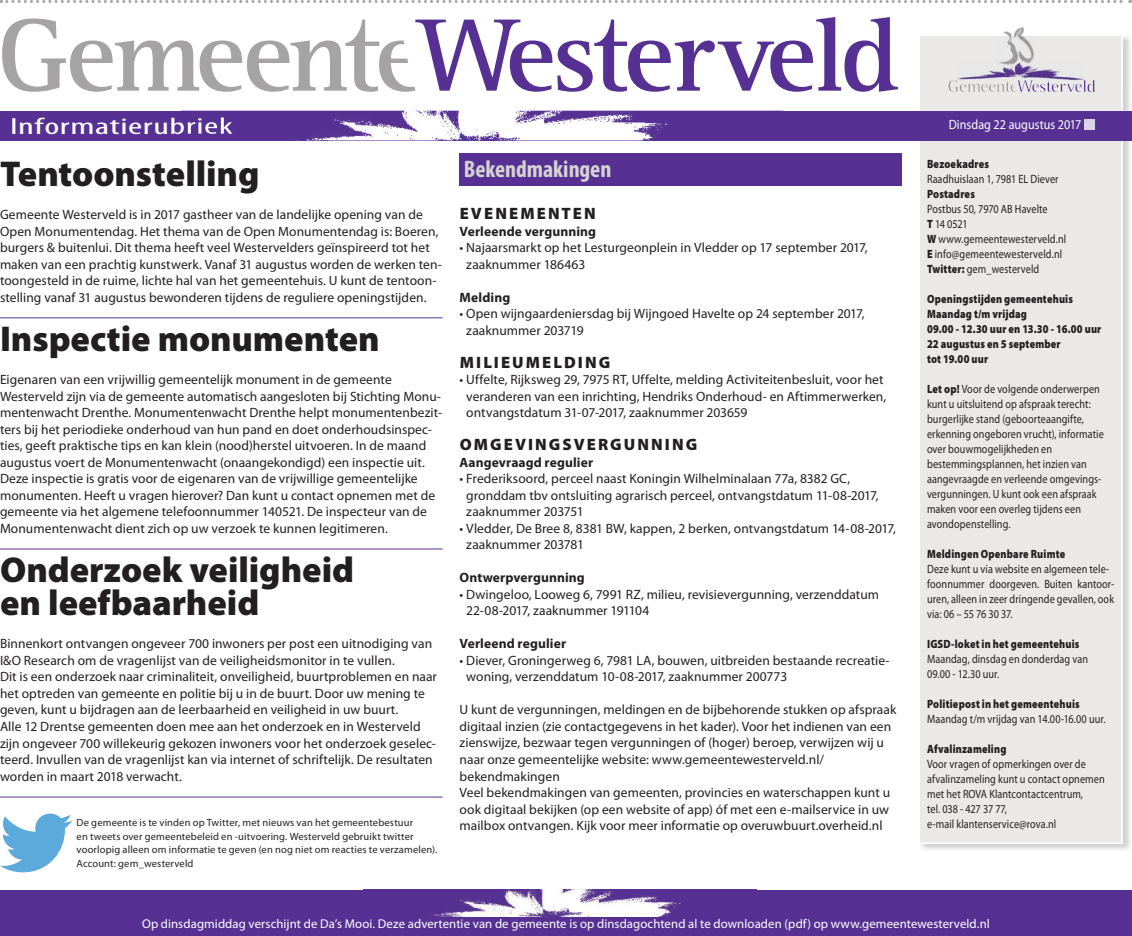
<style>
.page{position:relative;width:1132px;height:936px;background:#fff}
.page>*{position:absolute;margin:0;border:0;box-sizing:border-box;transform-origin:0 0}
.t1{font:900 36px/33px "Myriad Pro";letter-spacing:-.005em;color:#231f20}
.t2{font:700 condensed 24px "Myriad Pro";color:#d6d3d3}
.t3{font:condensed 23.4px "Myriad Pro";letter-spacing:.015em;color:#fff;scale:1.67 1}
.t4{font:900 16.5px "Myriad Pro";letter-spacing:.125em;color:#231f20}
.t5{font:13.5px/16.5px "Myriad Pro";letter-spacing:.005em;color:#231f20}
.t6{font:700 13.5px "Myriad Pro";letter-spacing:.01em;color:#231f20}
.t7{font:13.5px "Myriad Pro";color:#fff;scale:.9 1}
.t8{font:12.75px "Myriad Pro";letter-spacing:.01em;color:#fff}
.t9{font:12px/15px "Myriad Pro";letter-spacing:.01em;color:#231f20;scale:.85 1}
.t10{font:900 12px/15px "Myriad Pro";letter-spacing:.015em;color:#231f20;scale:.85 1}
.t11{font:10.5px/13.5px "Myriad Pro";letter-spacing:.015em;color:#231f20}
.s1{font-weight:900}
</style>
<div class="page">
<hr style="left:0;top:548px;width:442px;height:1px;background:#563193">
<hr style="left:0;top:796px;width:442px;height:1px;background:#563193">
<hr style="left:0;top:317px;width:442px;height:1px;background:#563193">
<img style="left:1123px;top:36px;width:7px;height:48px">
<img style="left:1078px;top:84px;width:53px;height:766px">
<div style="left:918px;top:36px;width:204px;height:807px;background:#eae9e8"></div>
<img style="left:956px;top:62px;width:127px;height:18px">
<img style="left:996px;top:27px;width:38px;height:39px">
<img style="left:996px;top:34px;width:38px;height:2px">
<svg style="left:947px;top:80px;width:148px;height:12px;background:#d5d1d9"></svg>
<svg style="left:2px;top:17px;width:895px;height:75px"></svg>
<div style="left:0;top:111px;width:1130px;height:29px;background:#563193"></div>
<img style="left:181px;top:110px;width:602px;height:1px">
<img style="left:232px;top:111px;width:436px;height:29px">
<img style="left:181px;top:117px;width:51px;height:17px">
<svg style="left:1px;top:0;width:1129px;height:3px"></svg>
<div style="left:1083px;top:119px;width:11px;height:10px;background:#dad4e9"></div>
<div style="left:459px;top:153px;width:442px;height:33px;background:#563193"></div>
<div style="left:0;top:889px;width:1131px;height:46px;background:#563193"></div>
<img style="left:432px;top:889px;width:249px;height:27px">
<svg style="left:0;top:813px;width:72px;height:59px"></svg>
<h3 class="t3" style="left:10px;top:112px;width:135px">Informatierubriek</h3>
<p class="t7" style="left:948px;top:117px;width:149px">Dinsdag 22 augustus 2017</p>
<h2 class="t2" style="left:463px;top:154px;width:149px">Bekendmakingen</h2>
<p class="t4" style="left:459px;top:202px;width:138px">EVENEMENTEN</p>
<p class="t6" style="left:459px;top:222px;width:138px">Verleende vergunning</p>
<p class="t5" style="left:466px;top:239px;width:403px;text-indent:-7px">• Najaarsmarkt op het Lesturgeonplein in Vledder op 17 september 2017, zaaknummer 186463</p>
<p class="t6" style="left:459px;top:288px;width:52px">Melding</p>
<p class="t5" style="left:466px;top:305px;width:400px;text-indent:-7px">• Open wijngaardeniersdag bij Wijngoed Havelte op 24 september 2017, zaaknummer 203719</p>
<p class="t4" style="left:459px;top:351px;width:152px">MILIEUMELDING</p>
<p class="t5" style="left:466px;top:371px;width:421px;text-indent:-7px">• Uffelte, Rijksweg 29, 7975 RT, Uffelte, melding Activiteitenbesluit, voor het veranderen van een inrichting, Hendriks Onderhoud- en Aftimmerwerken, ontvangstdatum 31-07-2017, zaaknummer 203659</p>
<p class="t4" style="left:459px;top:433px;width:239px">OMGEVINGSVERGUNNING</p>
<p class="t6" style="left:459px;top:453px;width:135px">Aangevraagd regulier</p>
<p class="t5" style="left:466px;top:470px;width:413px;text-indent:-7px">• Frederiksoord, perceel naast Koningin Wilhelminalaan 77a, 8382 GC, gronddam tbv ontsluiting agrarisch perceel, ontvangstdatum 11-08-2017, zaaknummer 203751</p>
<p class="t5" style="left:466px;top:520px;width:431px;text-indent:-7px">• Vledder, De Bree 8, 8381 BW, kappen, 2 berken, ontvangstdatum 14-08-2017, zaaknummer 203781</p>
<p class="t6" style="left:459px;top:569px;width:127px">Ontwerpvergunning</p>
<p class="t5" style="left:466px;top:586px;width:414px;text-indent:-7px">• Dwingeloo, Looweg 6, 7991 RZ, milieu, revisievergunning, verzenddatum<br>22-08-2017, zaaknummer 191104</p>
<p class="t6" style="left:459px;top:635px;width:108px">Verleend regulier</p>
<p class="t5" style="left:466px;top:652px;width:425px;text-indent:-7px">• Diever, Groningerweg 6, 7981 LA, bouwen, uitbreiden bestaande recreatie&shy;woning, verzenddatum 10-08-2017, zaaknummer 200773</p>
<p class="t5" style="left:459px;top:701px;width:438px">U kunt de vergunningen, meldingen en de bijbehorende stukken op afspraak digitaal inzien (zie contactgegevens in het kader). Voor het indienen van een zienswijze, bezwaar tegen vergunningen of (hoger) beroep, verwijzen wij u naar onze gemeentelijke website: www.gemeentewesterveld.nl/ bekendmakingen<br>Veel bekendmakingen van gemeenten, provincies en waterschappen kunt u ook digitaal bekijken (op een website of app) óf met een e-mailservice in uw mailbox ontvangen. Kijk voor meer informatie op overuwbuurt.overheid.nl</p>
<p class="t10" style="left:926px;top:156px;width:74px">Bezoekadres</p>
<p class="t9" style="left:926px;top:171px;width:156px">Raadhuislaan 1, 7981 EL Diever</p>
<p class="t10" style="left:926px;top:186px;width:58px">Postadres</p>
<p class="t9" style="left:926px;top:201px;width:165px">Postbus 50, 7970 AB Havelte<br><span class="s1">T</span> 14 0521<br><span class="s1">W</span> www.gemeentewesterveld.nl<br><span class="s1">E</span> info@gemeentewesterveld.nl<br><span class="s1">Twitter:</span> gem_westerveld</p>
<p class="t10" style="left:926px;top:291px;width:206px">Openingstijden gemeentehuis<br>Maandag t/m vrijdag<br>09.00 - 12.30 uur en 13.30 - 16.00 uur<br>22 augustus en 5 september<br>tot 19.00 uur</p>
<p class="t9" style="left:926px;top:381px;width:209px"><span class="s1">Let op!</span> Voor de volgende onderwerpen kunt u uitsluitend op afspraak terecht: burgerlijke stand (geboorteaangifte, erkenning ongeboren vrucht), informatie over bouwmogelijkheden en bestemmingsplannen, het inzien van aangevraagde en verleende omgevings&shy;vergunningen. U kunt ook een afspraak maken voor een overleg tijdens een avondopenstelling.</p>
<p class="t10" style="left:926px;top:546px;width:164px">Meldingen Openbare Ruimte</p>
<p class="t9" style="left:926px;top:561px;width:221px">Deze kunt u via website en algemeen tele&shy;foonnummer doorgeven. Buiten kantoor&shy;uren, alleen in zeer dringende gevallen, ook via: 06 – 55 76 30 37.</p>
<p class="t10" style="left:926px;top:636px;width:181px">IGSD-loket in het gemeentehuis</p>
<p class="t9" style="left:926px;top:651px;width:191px">Maandag, dinsdag en donderdag van<br>09.00 - 12.30 uur.</p>
<p class="t10" style="left:926px;top:696px;width:181px">Politiepost in het gemeentehuis</p>
<p class="t9" style="left:926px;top:711px;width:211px">Maandag t/m vrijdag van 14.00-16.00 uur.</p>
<p class="t10" style="left:926px;top:741px;width:95px">Afvalinzameling</p>
<p class="t9" style="left:926px;top:756px;width:210px">Voor vragen of opmerkingen over de afvalinzameling kunt u contact opnemen met het ROVA Klantcontactcentrum,<br>tel. 038 - 427 37 77,</p>
<h1 class="t1" style="left:0;top:156px;width:261px">Tentoonstelling</h1>
<p class="t5" style="left:0;top:206px;width:443px">Gemeente Westerveld is in 2017 gastheer van de landelijke opening van de Open Monumentendag. Het thema van de Open Monumentendag is: Boeren, burgers &amp; buitenlui. Dit thema heeft veel Westervelders geïnspireerd tot het maken van een prachtig kunstwerk. Vanaf 31 augustus worden de werken ten&shy;toongesteld in de ruime, lichte hal van het gemeentehuis. U kunt de tentoon&shy;stelling vanaf 31 augustus bewonderen tijdens de reguliere openingstijden.</p>
<h1 class="t1" style="left:0;top:321px;width:381px">Inspectie monumenten</h1>
<p class="t5" style="left:0;top:371px;width:443px">Eigenaren van een vrijwillig gemeentelijk monument in de gemeente Westerveld zijn via de gemeente automatisch aangesloten bij Stichting Monu&shy;mentenwacht Drenthe. Monumentenwacht Drenthe helpt monumentenbezit&shy;ters bij het periodieke onderhoud van hun pand en doet onderhoudsinspec&shy;ties, geeft praktische tips en kan klein (nood)herstel uitvoeren. In de maand augustus voert de Monumentenwacht (onaangekondigd) een inspectie uit.<br>Deze inspectie is gratis voor de eigenaren van de vrijwillige gemeentelijke monumenten. Heeft u vragen hierover? Dan kunt u contact opnemen met de gemeente via het algemene telefoonnummer 140521. De inspecteur van de Monumentenwacht dient zich op uw verzoek te kunnen legitimeren.</p>
<h1 class="t1" style="left:0;top:552px;width:355px">Onderzoek veiligheid en leefbaarheid</h1>
<p class="t5" style="left:0;top:635px;width:438px">Binnenkort ontvangen ongeveer 700 inwoners per post een uitnodiging van I&amp;O Research om de vragenlijst van de veiligheidsmonitor in te vullen.<br>Dit is een onderzoek naar criminaliteit, onveiligheid, buurtproblemen en naar het optreden van gemeente en politie bij u in de buurt. Door uw mening te geven, kunt u bijdragen aan de leerbaarheid en veiligheid in uw buurt.<br>Alle 12 Drentse gemeenten doen mee aan het onderzoek en in Westerveld zijn ongeveer 700 willekeurig gekozen inwoners voor het onderzoek geselec&shy;teerd. Invullen van de vragenlijst kan via internet of schriftelijk. De resultaten worden in maart 2018 verwacht.</p>
<p class="t11" style="left:77px;top:815px;width:338px">De gemeente is te vinden op Twitter, met nieuws van het gemeentebestuur</p>
<p class="t9" style="left:926px;top:816px;width:153px">e-mail klantenservice@rova.nl</p>
<p class="t11" style="left:77px;top:829px;width:362px">en tweets over gemeentebeleid en -uitvoering. Westerveld gebruikt twitter voorlopig alleen om informatie te geven (en nog niet om reacties te verzamelen).<br>Account: gem_westerveld</p>
<p class="t8" style="left:142px;top:916px;width:849px">Op dinsdagmiddag verschijnt de Da’s Mooi. Deze advertentie van de gemeente is op dinsdagochtend al te downloaden (pdf) op www.gemeentewesterveld.nl</p>
</div>
